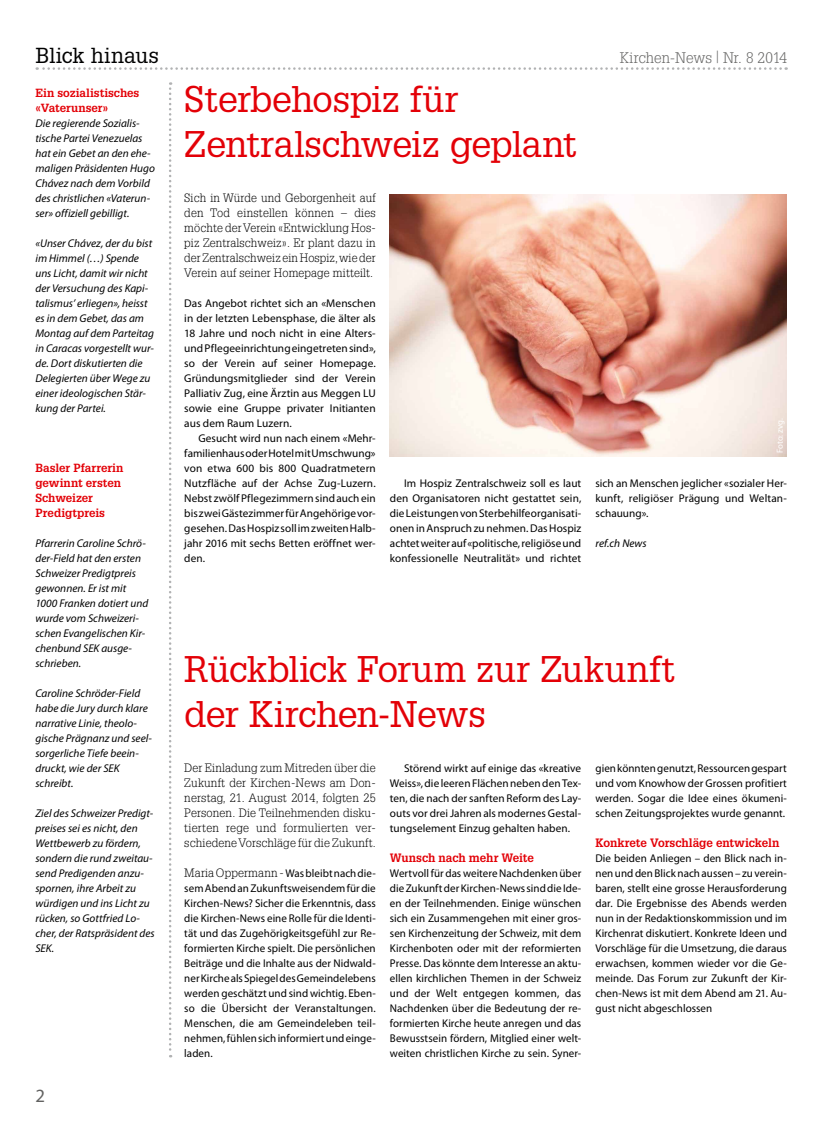
<style>
.page{position:relative;width:833px;height:1134px;background:#fff}
.page>*{position:absolute;margin:0;border:0;box-sizing:border-box;transform-origin:0 0}
.t1{font:36.25px/45px "Glypha LT Std";letter-spacing:-.01em;color:#e30007}
.t2{font:21.25px "Glypha LT Std";letter-spacing:.005em;color:#000}
.t3{font:18.75px "Myriad Pro";color:#626261}
.t4{font:300 15px "Glypha LT Std";letter-spacing:-.005em;color:#626261}
.t5{font:300 11.88px/15px "Glypha LT Std";letter-spacing:.01em;color:#000;text-align:justify}
.t6{font:700 11.88px "Glypha LT Std";color:#e30007}
.t7{font:700 11.5px/15px "Glypha LT Std";color:#e30007}
.t8{font:11.25px/15px "Myriad Pro";letter-spacing:.005em;color:#000;text-align:justify}
.t9{font:italic 11.25px/15px "Myriad Pro";color:#000}
.t10{font:8.75px "Myriad Pro";color:#fff}
.s1{font-family:"Glypha LT Std";font-weight:300;font-size:11.88px}
</style>
<div class="page">
<svg style="left:169px;top:82px;width:2px;height:975px"></svg>
<svg style="left:37px;top:67px;width:749px;height:3px"></svg>
<img style="left:390px;top:195px;width:397px;height:262px">
<h2 class="t2" style="left:35px;top:42px;width:125px">Blick hinaus</h2>
<h3 class="t4" style="left:620px;top:49px;width:169px">Kirchen-News <sup>|</sup> Nr. 8 2014</h3>
<p class="t7" style="left:35px;top:85px;width:105px">Ein sozialistisches «Vaterunser»</p>
<p class="t9" style="left:35px;top:116px;width:121px">Die regierende Sozialis&shy;tische Partei Venezuelas hat ein Gebet an den ehe&shy;maligen Präsidenten Hugo<br>Chávez nach dem Vorbild des christlichen «Vaterun&shy;ser» offiziell gebilligt.</p>
<p class="t9" style="left:35px;top:236px;width:120px">«Unser Chávez, der du bist im Himmel (…) Spende uns Licht, damit wir nicht der Versuchung des Kapi&shy;talismus’ erliegen», heisst es in dem Gebet, das am<br>Montag auf dem Parteitag in Caracas vorgestellt wur&shy;de. Dort diskutierten die<br>Delegierten über Wege zu einer ideologischen Stär&shy;kung der Partei.</p>
<p class="t7" style="left:35px;top:460px;width:90px">Basler Pfarrerin gewinnt ersten<br>Schweizer<br>Predigtpreis</p>
<p class="t9" style="left:35px;top:536px;width:114px">Pfarrerin Caroline Schrö&shy;der-Field hat den ersten<br>Schweizer Predigtpreis gewonnen. Er ist mit<br>1000 Franken dotiert und wurde vom Schweizeri&shy;schen Evangelischen Kir&shy;chenbund SEK ausge&shy;schrieben.</p>
<p class="t9" style="left:35px;top:686px;width:118px">Caroline Schröder-Field habe die Jury durch klare narrative Linie, theolo&shy;gische Prägnanz und seel&shy;sorgerliche Tiefe beein&shy;druckt, wie der SEK schreibt.</p>
<p class="t9" style="left:35px;top:806px;width:121px">Ziel des Schweizer Predigt&shy;preises sei es nicht, den<br>Wettbewerb zu fördern, sondern die rund zweitau&shy;send Predigenden anzu&shy;spornen, ihre Arbeit zu würdigen und ins Licht zu rücken, so Gottfried Lo&shy;cher, der Ratspräsident des<br>SEK.</p>
<h3 class="t3" style="left:35px;top:1084px;width:11px">2</h3>
<h1 class="t1" style="left:184px;top:76px;width:394px">Sterbehospiz für<br>Zentralschweiz geplant</h1>
<p class="t5" style="left:184px;top:191px;width:193px">Sich in Würde und Geborgenheit auf den Tod einstellen können – dies möchte der Verein «Entwicklung Hos&shy;piz Zentralschweiz». Er plant dazu in der Zentralschweiz ein Hospiz, wie der Verein auf seiner Homepage mitteilt.</p>
<p class="t8" style="left:184px;top:296px;width:193px">Das Angebot richtet sich an «Menschen in der letzten Lebensphase, die älter als 18 Jahre und noch nicht in eine Alters&shy;und Pflegeeinrichtung eingetreten sind», so der Verein auf seiner Homepage.<br>Gründungsmitglieder sind der Verein Palliativ Zug, eine Ärztin aus Meggen LU sowie eine Gruppe privater Initianten aus dem Raum Luzern.</p>
<p class="t8" style="left:184px;top:431px;width:193px;text-indent:14px">Gesucht wird nun nach einem «Mehr&shy;familienhaus oder Hotel mit Umschwung» von etwa 600 bis 800 Quadratmetern Nutzfläche auf der Achse Zug-Luzern.<br>Nebst zwölf Pflegezimmern sind auch ein bis zwei Gästezimmer für Angehörige vor&shy;gesehen. Das Hospiz soll im zweiten Halb&shy;jahr 2016 mit sechs Betten eröffnet wer&shy;den.</p>
<p class="t10" style="left:774px;top:453px;width:37px;rotate:-90deg">Foto: zvg.</p>
<p class="t8" style="left:390px;top:476px;width:193px;text-indent:14px">Im Hospiz Zentralschweiz soll es laut den Organisatoren nicht gestattet sein, die Leistungen von Sterbehilfeorganisati&shy;onen in Anspruch zu nehmen. Das Hospiz achtet weiter auf «politische, religiöse und konfessionelle Neutralität» und richtet</p>
<p class="t8" style="left:595px;top:476px;width:193px">sich an Menschen jeglicher «sozialer Her&shy;kunft, religiöser Prägung und Weltan&shy;schauung».</p>
<p class="t9" style="left:595px;top:536px;width:53px">ref.ch News</p>
<h1 class="t1" style="left:184px;top:646px;width:492px">Rückblick Forum zur Zukunft der Kirchen-News</h1>
<p class="t5" style="left:184px;top:761px;width:193px">Der Einladung zum Mitreden über die Zukunft der Kirchen-News am Don&shy;nerstag, 21. August 2014, folgten 25<br>Personen. Die Teilnehmenden disku&shy;tierten rege und formulierten ver&shy;schiedene Vorschläge für die Zukunft.</p>
<p class="t8" style="left:184px;top:866px;width:193px"><span class="s1">Maria Oppermann -</span> Was bleibt nach die&shy;sem Abend an Zukunftsweisendem für die Kirchen-News? Sicher die Erkenntnis, dass die Kirchen-News eine Rolle für die Identi&shy;tät und das Zugehörigkeitsgefühl zur Re&shy;formierten Kirche spielt. Die persönlichen Beiträge und die Inhalte aus der Nidwald&shy;ner Kirche als Spiegel des Gemeindelebens werden geschätzt und sind wichtig. Eben&shy;so die Übersicht der Veranstaltungen.<br>Menschen, die am Gemeindeleben teil&shy;nehmen, fühlen sich informiert und einge&shy;laden.</p>
<p class="t8" style="left:390px;top:761px;width:193px;text-indent:14px">Störend wirkt auf einige das «kreative Weiss», die leeren Flächen neben den Tex&shy;ten, die nach der sanften Reform des Lay&shy;outs vor drei Jahren als modernes Gestal&shy;tungselement Einzug gehalten haben.</p>
<p class="t6" style="left:390px;top:851px;width:146px">Wunsch nach mehr Weite</p>
<p class="t8" style="left:390px;top:866px;width:193px">Wertvoll für das weitere Nachdenken über die Zukunft der Kirchen-News sind die Ide&shy;en der Teilnehmenden. Einige wünschen sich ein Zusammengehen mit einer gros&shy;sen Kirchenzeitung der Schweiz, mit dem Kirchenboten oder mit der reformierten Presse. Das könnte dem Interesse an aktu&shy;ellen kirchlichen Themen in der Schweiz und der Welt entgegen kommen, das Nachdenken über die Bedeutung der re&shy;formierten Kirche heute anregen und das Bewusstsein fördern, Mitglied einer welt&shy;weiten christlichen Kirche zu sein. Syner-</p>
<p class="t8" style="left:595px;top:761px;width:193px">gien könnten genutzt, Ressourcen gespart und vom Knowhow der Grossen profitiert werden. Sogar die Idee eines ökumeni&shy;schen Zeitungsprojektes wurde genannt.</p>
<p class="t6" style="left:595px;top:836px;width:185px">Konkrete Vorschläge entwickeln</p>
<p class="t8" style="left:595px;top:851px;width:193px">Die beiden Anliegen – den Blick nach in&shy;nen und den Blick nach aussen – zu verein&shy;baren, stellt eine grosse Herausforderung dar. Die Ergebnisse des Abends werden nun in der Redaktionskommission und im Kirchenrat diskutiert. Konkrete Ideen und Vorschläge für die Umsetzung, die daraus erwachsen, kommen wieder vor die Ge&shy;meinde. Das Forum zur Zukunft der Kir&shy;chen-News ist mit dem Abend am 21. Au&shy;gust nicht abgeschlossen</p>
</div>
